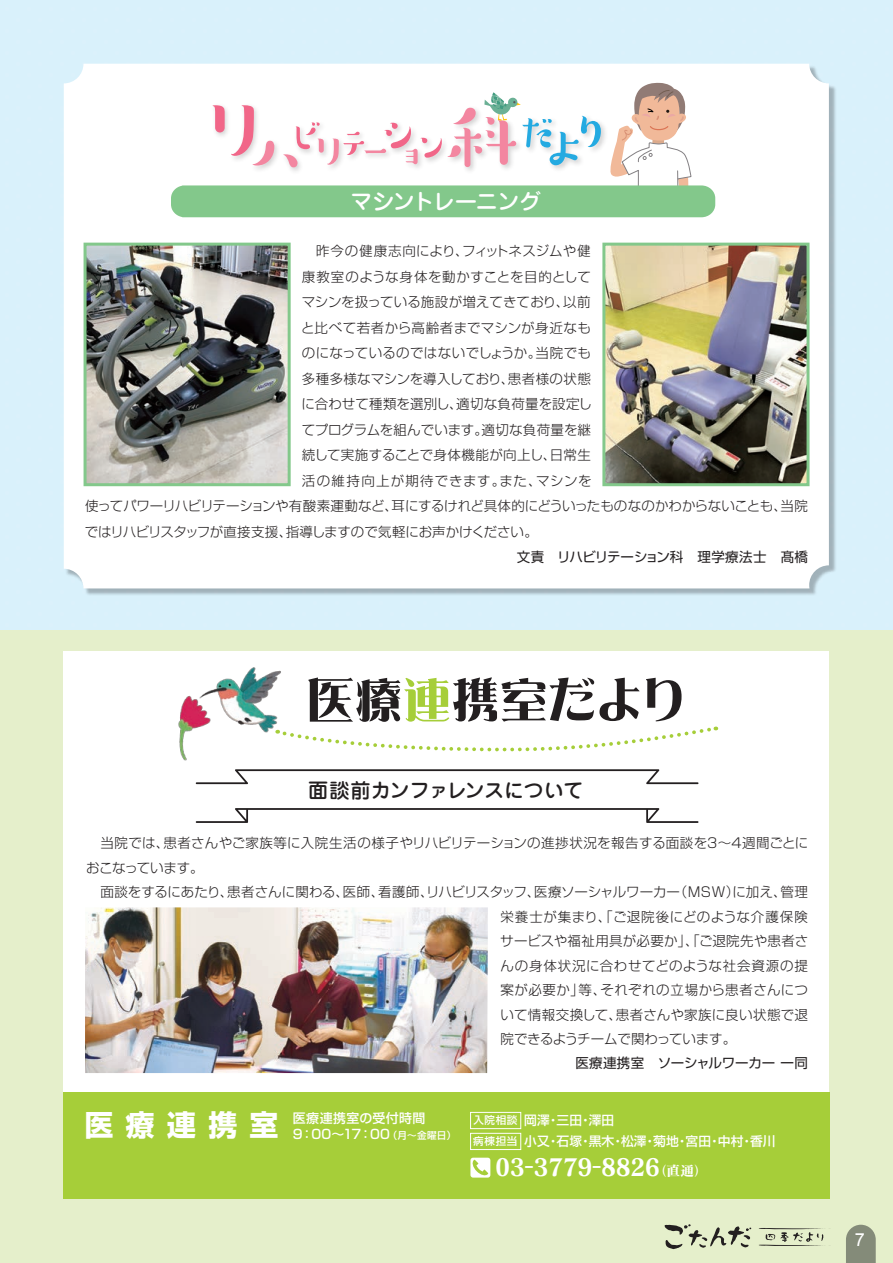
<style>
.page{position:relative;width:893px;height:1263px;background:#d9f1fb}
.page>*{position:absolute;margin:0;border:0;box-sizing:border-box;transform-origin:0 0}
.t1{font:700 29.1px "Shin Go Pro";letter-spacing:.42em;color:#fff}
.t2{font:23.7px "Matisse Pro EB";letter-spacing:-.025em;color:#fff;scale:.96 1}
.t3{font:500 22.5px "Jun 34 Pro";letter-spacing:-.065em;color:#fff}
.t4{font:500 20.25px "Jun 34 Pro";letter-spacing:-.035em;color:#231f20}
.t5{font:18px "Arial";color:#fff}
.t6{font:300 13.5px "Shin Go Pro";letter-spacing:.01em;color:#231f20}
.t7{font:300 13.5px "Shin Go Pro";letter-spacing:-.025em;color:#231f20}
.t8{font:300 13.5px "Shin Go Pro";letter-spacing:.055em;color:#231f20}
.t9{font:300 13.5px "Shin Go Pro";letter-spacing:.035em;color:#231f20}
.t10{font:13.5px "Shin Go Pro";letter-spacing:-.005em;color:#231f20}
.t11{font:300 13.5px "Shin Go Pro";letter-spacing:-.015em;color:#231f20}
.t12{font:300 13.5px "Shin Go Pro";letter-spacing:.04em;color:#231f20}
.t13{font:300 13.5px "Shin Go Pro";letter-spacing:.08em;color:#231f20}
.t14{font:300 13.5px "Shin Go Pro";letter-spacing:-.02em;color:#231f20}
.t15{font:300 13.5px "Shin Go Pro";letter-spacing:-.04em;color:#231f20}
.t16{font:500 12.9px "Shin Go Pro";letter-spacing:.025em;color:#fff}
.t17{font:500 12.75px/20.9px "Shin Go Pro";letter-spacing:.01em;color:#fff}
.s1{font-size:9.75px}
.s2{font-size:10.5px}
.s3{font-family:"Matisse Pro B";font-size:14.25px}
</style>
<div class="page">
<div style="left:0;top:631px;width:893px;height:632px;background:#e5efcb"></div>
<div style="left:64px;top:651px;width:765px;height:548px;background:#fff"></div>
<img style="left:84px;top:63px;width:752px;height:532px">
<div style="left:64px;top:64px;width:765px;height:524px;background:#fff"></div>
<div style="left:63px;top:1092px;width:766px;height:107px;background:#a6ce39"></div>
<div style="left:470px;top:1112px;width:51px;height:17px;border:1px solid #fff"></div>
<div style="left:470px;top:1133px;width:51px;height:17px;border:1px solid #fff"></div>
<svg style="left:470px;top:1158px;width:20px;height:19px"></svg>
<img style="left:178px;top:667px;width:103px;height:94px">
<svg style="left:277px;top:677px;width:439px;height:76px"></svg>
<img style="left:88px;top:247px;width:199px;height:235px">
<div style="left:84px;top:243px;width:207px;height:243px;border:3px solid #83c88b"></div>
<img style="left:606px;top:247px;width:199px;height:235px">
<div style="left:602px;top:243px;width:207px;height:243px;border:3px solid #83c88b"></div>
<svg style="left:171px;top:83px;width:544px;height:134px;background:#dae6d8"></svg>
<img style="left:85px;top:907px;width:403px;height:166px">
<svg style="left:196px;top:808px;width:502px;height:15px"></svg>
<svg style="left:196px;top:769px;width:502px;height:15px"></svg>
<svg style="left:665px;top:1224px;width:86px;height:25px"></svg>
<svg style="left:758px;top:1228px;width:72px;height:18px"></svg>
<svg style="left:846px;top:1225px;width:30px;height:38px"></svg>
<h3 class="t3" style="left:350px;top:184px;width:192px">マシントレーニング</h3>
<p class="t6" style="left:302px;top:240px;width:290px">　昨今の健康志向により、フィットネスジムや健</p>
<p class="t12" style="left:302px;top:265px;width:290px">康教室のような身体を動かすことを目的として</p>
<p class="t6" style="left:302px;top:291px;width:290px">マシンを扱っている施設が増えてきており、以前</p>
<p class="t9" style="left:301px;top:316px;width:291px">と比べて若者から高齢者までマシンが身近なも</p>
<p class="t6" style="left:302px;top:342px;width:291px">のになっているのではないでしょうか。当院でも</p>
<p class="t6" style="left:302px;top:367px;width:290px">多種多様なマシンを導入しており、患者様の状態</p>
<p class="t6" style="left:301px;top:393px;width:292px">に合わせて種類を選別し、適切な負荷量を設定し</p>
<p class="t6" style="left:302px;top:418px;width:291px">てプログラムを組んでいます。適切な負荷量を継</p>
<p class="t6" style="left:302px;top:444px;width:291px">続して実施することで身体機能が向上し、日常生</p>
<p class="t13" style="left:302px;top:469px;width:291px">活の維持向上が期待できます。また、マシンを</p>
<p class="t7" style="left:85px;top:495px;width:724px">使ってパワーリハビリテーションや有酸素運動など、耳にするけれど具体的にどういったものなのかわからないことも、当院</p>
<p class="t11" style="left:85px;top:520px;width:455px">ではリハビリスタッフが直接支援、指導しますので気軽にお声かけください。</p>
<p class="t10" style="left:517px;top:546px;width:293px">文責　リハビリテーション科　理学療法士　髙橋</p>
<h3 class="t4" style="left:308px;top:774px;width:277px">面談前カンファレンスについて</h3>
<p class="t6" style="left:86px;top:832px;width:723px">　当院では、患者さんやご家族等に入院生活の様子やリハビリテーションの進捗状況を報告する面談を３～４週間ごとに</p>
<p class="t15" style="left:86px;top:857px;width:119px">おこなっています。</p>
<p class="t6" style="left:86px;top:881px;width:723px">　面談をするにあたり、患者さんに関わる、医師、看護師、リハビリスタッフ、医療ソーシャルワーカー（MSW）に加え、管理</p>
<p class="t8" style="left:500px;top:905px;width:309px">栄養士が集まり、「ご退院後にどのような介護保険</p>
<p class="t6" style="left:500px;top:930px;width:310px">サービスや福祉用具が必要か」、「ご退院先や患者さ</p>
<p class="t8" style="left:500px;top:954px;width:309px">んの身体状況に合わせてどのような社会資源の提</p>
<p class="t9" style="left:500px;top:979px;width:309px">案が必要か」等、それぞれの立場から患者さんにつ</p>
<p class="t6" style="left:500px;top:1003px;width:309px">いて情報交換して、患者さんや家族に良い状態で退</p>
<p class="t14" style="left:500px;top:1028px;width:237px">院できるようチームで関わっています。</p>
<p class="t10" style="left:575px;top:1052px;width:234px">医療連携室　ソーシャルワーカー 一同</p>
<h1 class="t1" style="left:84px;top:1102px;width:196px">医療連携室</h1>
<p class="t16" style="left:293px;top:1108px;width:134px">医療連携室の受付時間</p>
<p class="t16" style="left:293px;top:1124px;width:165px">9：00～17：00<span class="s1">（月～金曜日）</span></p>
<p class="t17" style="left:473px;top:1108px;width:304px"><span class="s2">入院相談</span> 岡澤・三田・澤田<br><span class="s2">病棟担当</span> 小又・石塚・黒木・松澤・菊地・宮田・中村・香川</p>
<h2 class="t2" style="left:495px;top:1151px;width:223px">03-3779-8826<span class="s3">（直通）</span></h2>
<h3 class="t5" style="left:855px;top:1228px;width:12px">7</h3>
</div>
